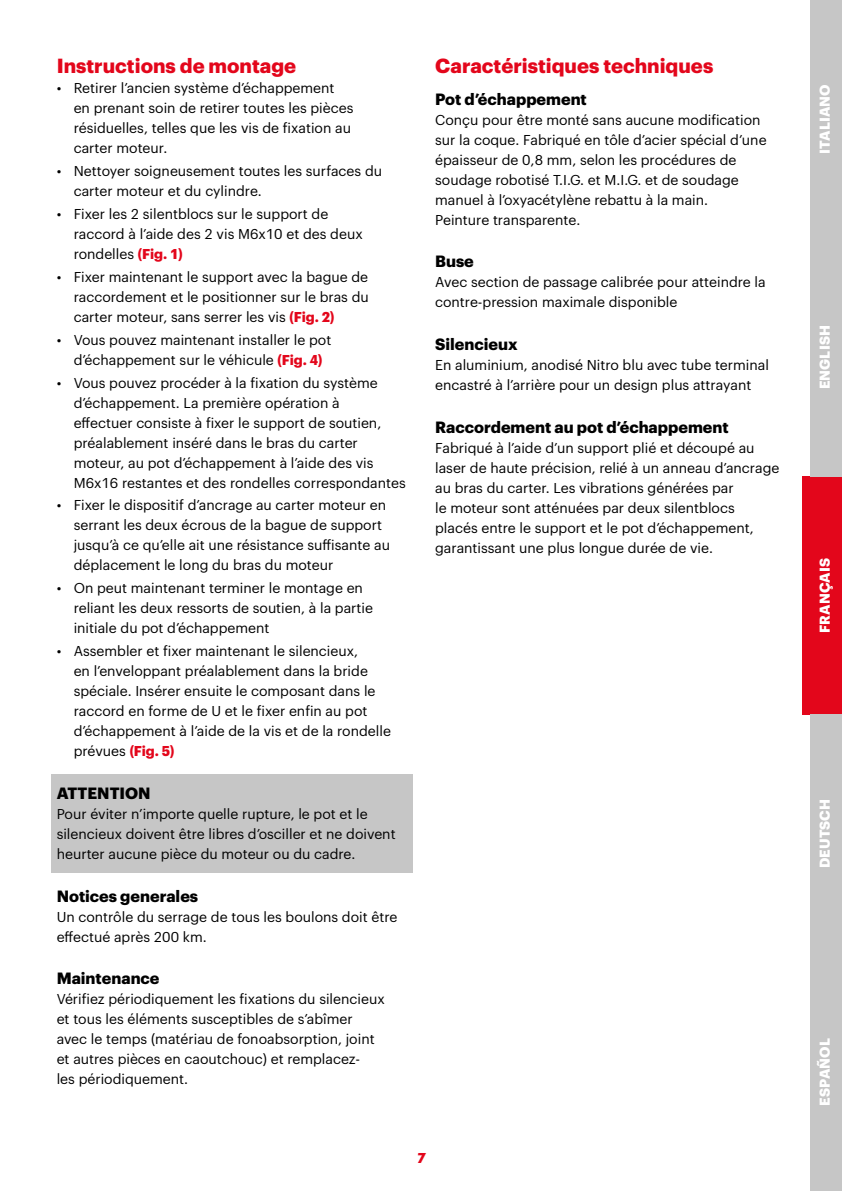
<style>
.page{position:relative;width:842px;height:1191px;background:#fff}
.page>*{position:absolute;margin:0;border:0;box-sizing:border-box;transform-origin:0 0}
.Sottotitolo_10_pt{font:700 20px "Graphik";color:#e3061b}
.Titoletto_nel_testo{font:700 16px "Graphik";color:#000}
.NOTE_-_titoletto{font:700 16px "Graphik";color:#000}
.Testo_Normale_7_pt{font:14px/20px "Graphik";color:#000}
.NOTE_-_testo{font:14px/20px "Graphik";color:#000}
.t1{font:700 14px "Graphik";letter-spacing:.005em;color:#fff}
.t2{font:italic 700 14px "Graphik";color:#e3061b}
.s1{font-weight:700;color:#e3061b}
</style>
<div class="page">
<div style="left:802px;top:476px;width:40px;height:238px;background:#e3061b"></div>
<div style="left:811px;top:952px;width:31px;height:239px;background:#c6c6c6"></div>
<div style="left:811px;top:238px;width:31px;height:238px;background:#c6c6c6"></div>
<div style="left:811px;top:714px;width:31px;height:238px;background:#c6c6c6"></div>
<div style="left:811px;top:0;width:31px;height:238px;background:#c6c6c6"></div>
<div style="left:51px;top:774px;width:361px;height:39px;background:#c6c6c6"></div>
<div style="left:51px;top:796px;width:361px;height:76px;background:#c6c6c6"></div>
<p class="Sottotitolo_10_pt" style="left:57px;top:50px;width:241px">Instructions de montage</p>
<p class="Testo_Normale_7_pt" style="left:74px;top:77px;width:281px;text-indent:-17px">• Retirer l’ancien système d’échappement en prenant soin de retirer toutes les pièces résiduelles, telles que les vis de fixation au carter moteur.</p>
<p class="Testo_Normale_7_pt" style="left:74px;top:160px;width:310px;text-indent:-17px">• Nettoyer soigneusement toutes les surfaces du carter moteur et du cylindre.</p>
<p class="Testo_Normale_7_pt" style="left:74px;top:203px;width:290px;text-indent:-17px">• Fixer les 2 silentblocs sur le support de raccord à l’aide des 2 vis M6x10 et des deux rondelles <span class="s1">(Fig. 1)</span></p>
<p class="Testo_Normale_7_pt" style="left:74px;top:265px;width:297px;text-align:justify;text-indent:-17px">• Fixer maintenant le support avec la bague de raccordement et le positionner sur le bras du carter moteur, sans serrer les vis <span class="s1">(Fig. 2)</span></p>
<p class="Testo_Normale_7_pt" style="left:57px;top:328px;width:276px;text-align:center">• Vous pouvez maintenant installer le pot d’échappement sur le véhicule <span class="s1">(Fig. 4)</span></p>
<p class="Testo_Normale_7_pt" style="left:74px;top:371px;width:334px;text-indent:-17px">• Vous pouvez procéder à la fixation du système d’échappement. La première opération à<br>effectuer consiste à fixer le support de soutien, préalablement inséré dans le bras du carter moteur, au pot d’échappement à l’aide des vis M6x16 restantes et des rondelles correspondantes</p>
<p class="Testo_Normale_7_pt" style="left:74px;top:494px;width:318px;text-indent:-17px">• Fixer le dispositif d’ancrage au carter moteur en serrant les deux écrous de la bague de support jusqu’à ce qu’elle ait une résistance suffisante au déplacement le long du bras du moteur</p>
<p class="Testo_Normale_7_pt" style="left:74px;top:577px;width:301px;text-indent:-17px">• On peut maintenant terminer le montage en reliant les deux ressorts de soutien, à la partie initiale du pot d’échappement</p>
<p class="Testo_Normale_7_pt" style="left:74px;top:640px;width:319px;text-indent:-17px">• Assembler et fixer maintenant le silencieux,<br>en l’enveloppant préalablement dans la bride spéciale. Insérer ensuite le composant dans le raccord en forme de U et le fixer enfin au pot d’échappement à l’aide de la vis et de la rondelle prévues <span class="s1">(Fig. 5)</span></p>
<p class="NOTE_-_titoletto" style="left:57px;top:780px;width:96px">ATTENTION</p>
<p class="NOTE_-_testo" style="left:57px;top:802px;width:340px">Pour éviter n’importe quelle rupture, le pot et le silencieux doivent être libres d’osciller et ne doivent heurter aucune pièce du moteur ou du cadre.</p>
<p class="Titoletto_nel_testo" style="left:57px;top:883px;width:143px">Notices generales</p>
<p class="Testo_Normale_7_pt" style="left:57px;top:905px;width:342px">Un contrôle du serrage de tous les boulons doit être effectué après 200 km.</p>
<p class="Titoletto_nel_testo" style="left:57px;top:966px;width:104px">Maintenance</p>
<p class="Testo_Normale_7_pt" style="left:57px;top:988px;width:330px">Vérifiez périodiquement les fixations du silencieux et tous les éléments susceptibles de s’abîmer avec le temps (matériau de fonoabsorption, joint et autres pièces en caoutchouc) et remplacez-<br>les périodiquement.</p>
<p class="Sottotitolo_10_pt" style="left:435px;top:50px;width:280px">Caractéristiques techniques</p>
<p class="Titoletto_nel_testo" style="left:435px;top:86px;width:153px">Pot d’échappement</p>
<p class="Testo_Normale_7_pt" style="left:435px;top:108px;width:333px">Conçu pour être monté sans aucune modification sur la coque. Fabriqué en tôle d’acier spécial d’une épaisseur de 0,8 mm, selon les procédures de soudage robotisé T.I.G. et M.I.G. et de soudage manuel à l’oxyacétylène rebattu à la main.<br>Peinture transparente.</p>
<p class="Titoletto_nel_testo" style="left:435px;top:249px;width:40px">Buse</p>
<p class="Testo_Normale_7_pt" style="left:435px;top:271px;width:332px">Avec section de passage calibrée pour atteindre la contre-pression maximale disponible</p>
<p class="Titoletto_nel_testo" style="left:435px;top:332px;width:84px">Silencieux</p>
<p class="Testo_Normale_7_pt" style="left:435px;top:354px;width:335px">En aluminium, anodisé Nitro blu avec tube terminal encastré à l’arrière pour un design plus attrayant</p>
<p class="Titoletto_nel_testo" style="left:435px;top:414px;width:295px">Raccordement au pot d’échappement</p>
<p class="Testo_Normale_7_pt" style="left:435px;top:436px;width:346px">Fabriqué à l’aide d’un support plié et découpé au laser de haute précision, relié à un anneau d’ancrage au bras du carter. Les vibrations générées par<br>le moteur sont atténuées par deux silentblocs placés entre le support et le pot d’échappement, garantissant une plus longue durée de vie.</p>
<p class="t2" style="left:417px;top:1146px;width:10px">7</p>
<p class="t1" style="left:814px;top:154px;width:71px;rotate:-90deg">ITALIANO</p>
<p class="t1" style="left:814px;top:389px;width:65px;rotate:-90deg">ENGLISH</p>
<p class="t1" style="left:814px;top:633px;width:76px;rotate:-90deg">FRANÇAIS</p>
<p class="t1" style="left:814px;top:868px;width:71px;rotate:-90deg">DEUTSCH</p>
<p class="t1" style="left:814px;top:1105px;width:69px;rotate:-90deg">ESPAÑOL</p>
</div>
